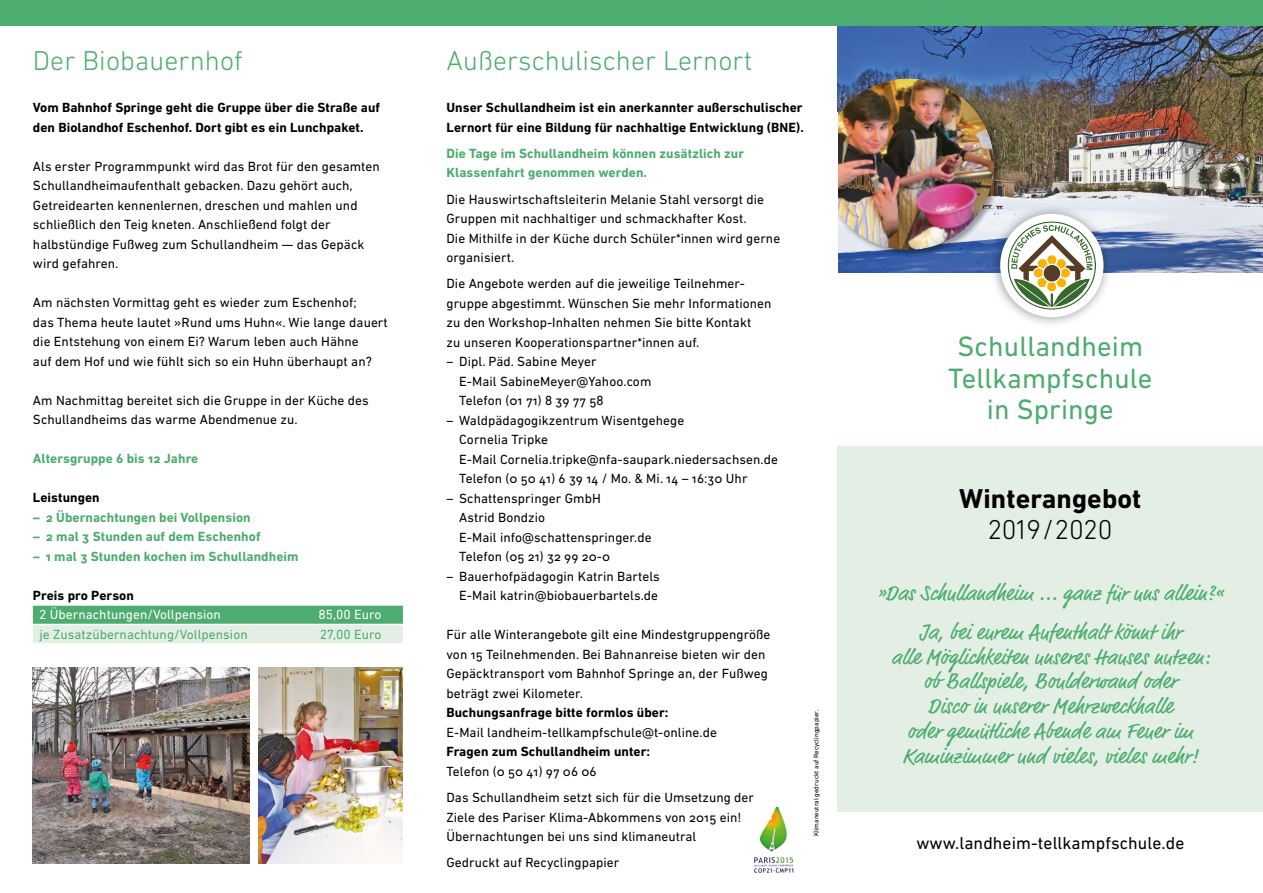
<style>
.page{position:relative;width:1263px;height:893px;background:#fff}
.page>*{position:absolute;margin:0;border:0;box-sizing:border-box;transform-origin:0 0}
.t1{font:28.5px/31.5px "DIN Next LT Pro";letter-spacing:.005em;color:#4dac6f;text-align:center}
.t2{font:300 27.75px "DIN Next LT Pro";letter-spacing:.005em;color:#4dac6f}
.t3{font:700 27.75px "DIN Next LT Pro";letter-spacing:.005em;color:#000}
.t4{font:300 27.75px "DIN Next LT Pro";letter-spacing:.005em;color:#000}
.t5{font:21.75px/24.8px "Market OT";letter-spacing:.005em;color:#4dac6f;text-align:center}
.t6{font:17.7px "DIN Next LT Pro";letter-spacing:.005em;color:#000}
.t7{font:13.5px/19.5px "DIN Next LT Pro";letter-spacing:.005em;color:#000}
.t8{font:700 13.5px/19.5px "DIN Next LT Pro";letter-spacing:.005em;color:#000}
.t9{font:700 13.5px/19.5px "DIN Next LT Pro";letter-spacing:.005em;color:#4dac6f}
.t10{font:13.5px "DIN Next LT Pro";letter-spacing:.005em;color:#4dac6f}
.t11{font:13.5px "DIN Next LT Pro";letter-spacing:.005em;color:#fff}
.t12{font:6.75px "DIN Next LT Pro";letter-spacing:.005em;color:#000}
</style>
<div class="page">
<img style="left:754px;top:808px;width:40px;height:65px">
<img style="left:838px;top:26px;width:425px;height:246px">
<div style="left:838px;top:446px;width:425px;height:366px;background:#e3efe4"></div>
<div style="left:0;top:0;width:1263px;height:26px;background:#4dac6f"></div>
<img style="left:33px;top:668px;width:217px;height:195px">
<div style="left:33px;top:606px;width:370px;height:18px;background:#4dac6f"></div>
<div style="left:33px;top:625px;width:370px;height:18px;background:#e3efe4"></div>
<img style="left:258px;top:668px;width:145px;height:195px">
<div style="left:988px;top:204px;width:125px;height:124px;background:#000;opacity:.4"></div>
<div style="left:1000px;top:214px;width:103px;height:103px;background:#fff;border-radius:50%"></div>
<img style="left:837px;top:70px;width:259px;height:240px">
<div style="left:806px;top:112px;width:32px;height:187px;background:#fff"></div>
<h2 class="t2" style="left:33px;top:44px;width:211px">Der Biobauernhof</h2>
<p class="t8" style="left:33px;top:98px;width:349px">Vom Bahnhof Springe geht die Gruppe über die Straße auf den Biolandhof Eschenhof. Dort gibt es ein Lunchpaket.</p>
<p class="t7" style="left:33px;top:156px;width:348px">Als erster Programmpunkt wird das Brot für den gesamten Schullandheimaufenthalt gebacken. Dazu gehört auch, Getreidearten kennenlernen, dreschen und mahlen und schließlich den Teig kneten. Anschließend folgt der halbstündige Fußweg zum Schullandheim — das Gepäck wird gefahren.</p>
<p class="t7" style="left:33px;top:293px;width:356px">Am nächsten Vormittag geht es wieder zum Eschenhof;<br>das Thema heute lautet »Rund ums Huhn«. Wie lange dauert die Entstehung von einem Ei? Warum leben auch Hähne<br>auf dem Hof und wie fühlt sich so ein Huhn überhaupt an?</p>
<p class="t7" style="left:33px;top:390px;width:337px">Am Nachmittag bereitet sich die Gruppe in der Küche des<br>Schullandheims das warme Abendmenue zu.</p>
<p class="t9" style="left:33px;top:449px;width:167px">Altersgruppe 6 bis 12 Jahre</p>
<p class="t8" style="left:33px;top:488px;width:68px">Leistungen</p>
<p class="t9" style="left:33px;top:507px;width:219px">– 2 Übernachtungen bei Vollpension</p>
<p class="t9" style="left:33px;top:527px;width:229px">– 2 mal 3 Stunden auf dem Eschenhof</p>
<p class="t9" style="left:33px;top:546px;width:267px">– 1 mal 3 Stunden kochen im Schullandheim</p>
<p class="t8" style="left:33px;top:585px;width:102px">Preis pro Person</p>
<p class="t11" style="left:40px;top:607px;width:183px">2 Übernachtungen/Vollpension</p>
<p class="t11" style="left:318px;top:607px;width:65px">85,00 Euro</p>
<p class="t10" style="left:40px;top:626px;width:210px">je Zusatzübernachtung/Vollpension</p>
<p class="t10" style="left:320px;top:626px;width:63px">27,00 Euro</p>
<h2 class="t2" style="left:446px;top:44px;width:307px">Außerschulischer Lernort</h2>
<p class="t8" style="left:446px;top:98px;width:359px">Unser Schullandheim ist ein anerkannter außerschulischer<br>Lernort für eine Bildung für nachhaltige Entwicklung (BNE).</p>
<p class="t9" style="left:446px;top:144px;width:299px">Die Tage im Schullandheim können zusätzlich zur<br>Klassenfahrt genommen werden.</p>
<p class="t7" style="left:446px;top:189px;width:335px">Die Hauswirtschaftsleiterin Melanie Stahl versorgt die Gruppen mit nachhaltiger und schmackhafter Kost.<br>Die Mithilfe in der Küche durch Schüler*innen wird gerne organisiert.</p>
<p class="t7" style="left:446px;top:274px;width:327px">Die Angebote werden auf die jeweilige Teilnehmer&shy;gruppe abgestimmt. Wünschen Sie mehr Informationen zu den Workshop-Inhalten nehmen Sie bitte Kontakt<br>zu unseren Kooperationspartner*innen auf.</p>
<p class="t7" style="left:459px;top:352px;width:194px;text-indent:-13px">– Dipl. Päd. Sabine Meyer<br>E-Mail SabineMeyer@Yahoo.com<br>Telefon (01 71) 8 39 77 58</p>
<p class="t7" style="left:459px;top:410px;width:320px;text-indent:-13px">– Waldpädagogikzentrum Wisentgehege<br>Cornelia Tripke<br>E-Mail Cornelia.tripke@nfa-saupark.niedersachsen.de Telefon (0 50 41) 6 39 14 / Mo. &amp; Mi. 14 – 16:30 Uhr</p>
<p class="t7" style="left:459px;top:488px;width:194px;text-indent:-13px">– Schattenspringer GmbH<br>Astrid Bondzio<br>E-Mail info@schattenspringer.de<br>Telefon (05 21) 32 99 20-0</p>
<p class="t7" style="left:446px;top:566px;width:215px;text-align:right">– Bauerhofpädagogin Katrin Bartels<br>E-Mail katrin@biobauerbartels.de</p>
<p class="t7" style="left:446px;top:625px;width:325px">Für alle Winterangebote gilt eine Mindestgruppengröße von 15 Teilnehmenden. Bei Bahnanreise bieten wir den Gepäcktransport vom Bahnhof Springe an, der Fußweg beträgt zwei Kilometer.</p>
<p class="t8" style="left:446px;top:703px;width:224px">Buchungsanfrage bitte formlos über:</p>
<p class="t7" style="left:446px;top:722px;width:272px">E-Mail landheim-tellkampfschule@t-online.de</p>
<p class="t8" style="left:446px;top:742px;width:205px">Fragen zum Schullandheim unter:</p>
<p class="t7" style="left:446px;top:758px;width:309px;line-height:26.2px">Telefon (0 50 41) 97 06 06<br>Das Schullandheim setzt sich für die Umsetzung der</p>
<p class="t7" style="left:446px;top:807px;width:296px">Ziele des Pariser Klima-Abkommens von 2015 ein!<br>Übernachtungen bei uns sind klimaneutral</p>
<p class="t7" style="left:446px;top:853px;width:174px">Gedruckt auf Recyclingpapier</p>
<p class="t12" style="left:812px;top:836px;width:128px;rotate:-90deg">Klimaneutral gedruckt auf Recyclingpapier.</p>
<h1 class="t1" style="left:948px;top:330px;width:206px">Schullandheim<br>Tellkampfschule in Springe</h1>
<h2 class="t3" style="left:959px;top:482px;width:184px">Winterangebot</h2>
<h2 class="t4" style="left:988px;top:514px;width:126px">2019 / 2020</h2>
<h3 class="t5" style="left:877px;top:575px;width:348px;line-height:39px">»Das Schullandheim ... ganz für uns allein?«<br>Ja, bei eurem Aufenthalt könnt ihr</h3>
<h3 class="t5" style="left:891px;top:646px;width:319px">alle Möglichkeiten unseres Hauses nutzen: ob Ballspiele, Boulderwand oder<br>Disco in unserer Mehrzweckhalle<br>oder gemütliche Abende am Feuer im Kaminzimmer und vieles, vieles mehr!</h3>
<h3 class="t6" style="left:916px;top:833px;width:270px">www.landheim-tellkampfschule.de</h3>
</div>
